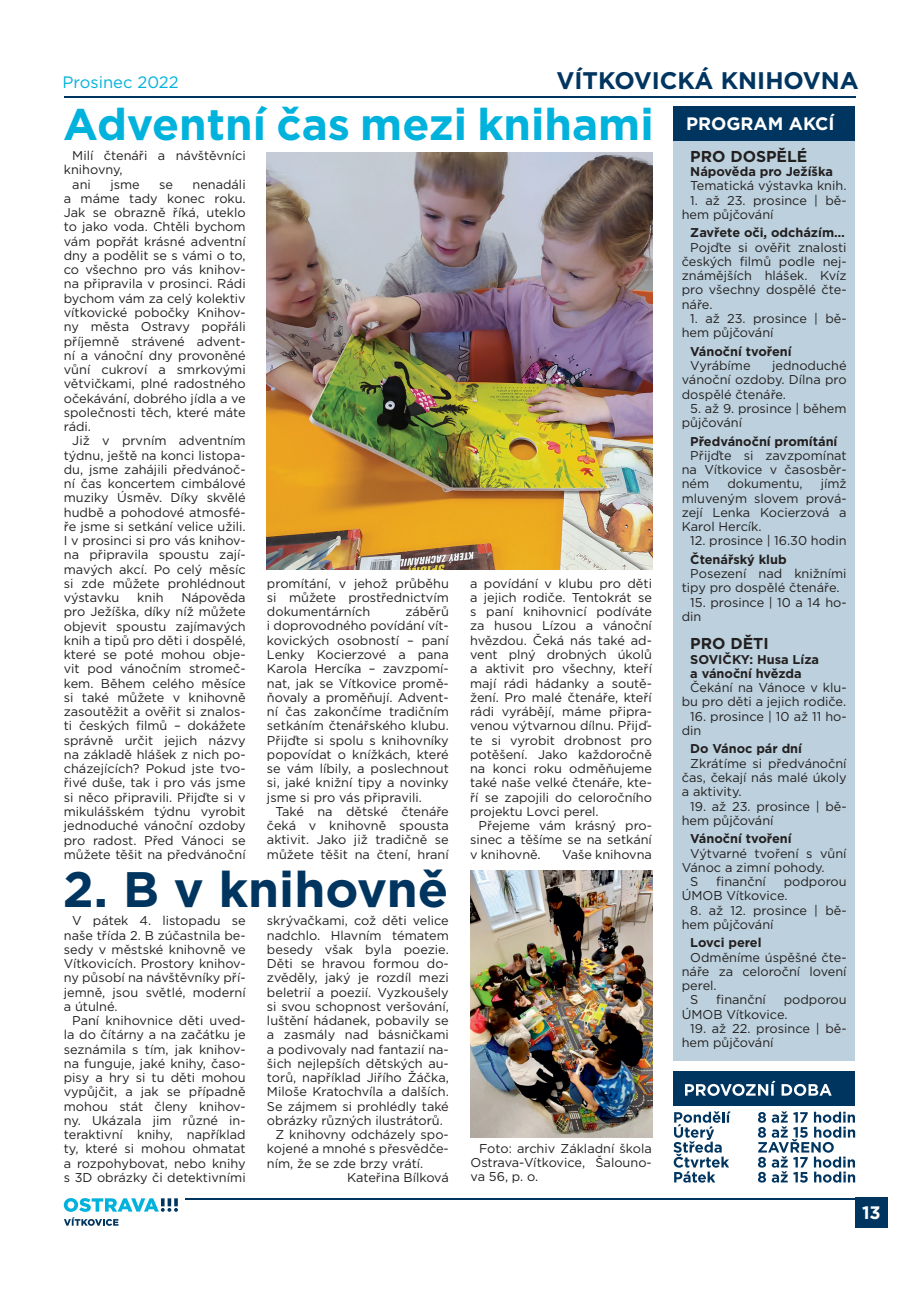
<style>
.page{position:relative;width:919px;height:1289px;background:#fff}
.page>*{position:absolute;margin:0;border:0;box-sizing:border-box;transform-origin:0 0}
.Styl_odstavce2{font:700 49.8px "Gotham";color:#003560}
.Styl_odstavce2-2{font:700 44.25px "Gotham";color:#00b2dc}
.t1{font:700 24px "Gotham";color:#003560}
.text{font:700 18px "Gotham";color:#fff}
.t2{font:16.5px "Gotham";color:#00b2dc}
.Styl_odstavce2-3{font:700 15.75px "Gotham";color:#231f20}
.Styl_odstavce2-4{font:12.75px/14.2px "Gotham";color:#231f20;text-align:justify}
.Styl_odstavce2-5{font:700 12.75px "Gotham";color:#231f20}
</style>
<div class="page">
<div style="left:673px;top:132px;width:182px;height:928px;background:#bcd1dd"></div>
<hr style="left:64px;top:96px;width:791px;height:2px;background:#003560">
<div style="left:855px;top:1197px;width:32px;height:30px;background:#003560"></div>
<hr style="left:185px;top:1197px;width:674px;height:2px;background:#003560">
<svg style="left:64px;top:1198px;width:114px;height:13px"></svg>
<svg style="left:64px;top:1217px;width:54px;height:8px"></svg>
<div style="left:673px;top:106px;width:182px;height:34px;background:#003560"></div>
<div style="left:673px;top:1070px;width:182px;height:34px;background:#003560"></div>
<svg style="left:673px;top:1111px;width:57px;height:71px"></svg>
<svg style="left:685px;top:1080px;width:90px;height:15px"></svg>
<svg style="left:781px;top:1083px;width:50px;height:12px"></svg>
<svg style="left:758px;top:1111px;width:97px;height:71px"></svg>
<img style="left:470px;top:870px;width:182px;height:267px">
<img style="left:267px;top:152px;width:385px;height:417px">
<p class="t2" style="left:63px;top:71px;width:118px">Prosinec 2022</p>
<p class="t1" style="left:556px;top:65px;width:304px">VÍTKOVICKÁ KNIHOVNA</p>
<p class="Styl_odstavce2-2" style="left:63px;top:95px;width:592px">Adventní čas mezi knihami</p>
<p class="Styl_odstavce2-4" style="left:64px;top:148px;width:183px;text-indent:9px">Milí čtenáři a návštěvníci knihovny,</p>
<p class="Styl_odstavce2-4" style="left:72px;top:177px;width:20px">ani</p>
<p class="Styl_odstavce2-4" style="left:110px;top:177px;width:31px">jsme</p>
<p class="Styl_odstavce2-4" style="left:159px;top:177px;width:15px">se</p>
<p class="Styl_odstavce2-4" style="left:64px;top:177px;width:183px;text-indent:129px">nenadáli a máme tady konec roku.<br>Jak se obrazně říká, uteklo to jako voda. Chtěli bychom vám popřát krásné adventní dny a podělit se s vámi o to, co všechno pro vás knihov&shy;na připravila v prosinci. Rádi bychom vám za celý kolektiv vítkovické pobočky Knihov&shy;ny města Ostravy popřáli příjemně strávené advent&shy;ní a vánoční dny provoněné vůní cukroví a smrkovými větvičkami, plné radostného očekávání, dobrého jídla a ve společnosti těch, které máte rádi.</p>
<p class="Styl_odstavce2-4" style="left:64px;top:433px;width:183px;text-indent:9px">Již v prvním adventním týdnu, ještě na konci listopa&shy;du, jsme zahájili předvánoč&shy;ní čas koncertem cimbálové muziky Úsměv. Díky skvělé hudbě a pohodové atmosfé&shy;ře jsme si setkání velice užili.<br>I v prosinci si pro vás knihov&shy;na připravila spoustu zají&shy;mavých akcí. Po celý měsíc si zde můžete prohlédnout výstavku</p>
<p class="Styl_odstavce2-4" style="left:64px;top:590px;width:183px;text-indent:118px">Nápověda pro Ježíška, díky níž můžete objevit spoustu zajímavých knih a tipů pro děti i dospělé, které se poté mohou obje&shy;vit pod vánočním stromeč&shy;kem. Během celého měsíce si také můžete v knihovně zasoutěžit a ověřit si znalos&shy;ti českých filmů – dokážete správně určit jejich názvy na základě hlášek z nich po&shy;cházejících? Pokud jste tvo&shy;řivé duše, tak i pro vás jsme si něco připravili. Přijďte si v mikulášském týdnu vyrobit jednoduché vánoční ozdoby pro radost. Před Vánoci se můžete těšit na předvánoční</p>
<p class="Styl_odstavce2-4" style="left:137px;top:590px;width:28px">knih</p>
<p class="Styl_odstavce2-4" style="left:267px;top:575px;width:183px">promítání, v jehož průběhu si můžete prostřednictvím dokumentárních</p>
<p class="Styl_odstavce2-4" style="left:267px;top:604px;width:183px;text-indent:138px">záběrů i doprovodného povídání vít&shy;kovických osobností – paní Lenky Kocierzové a pana Karola Hercíka – zavzpomí&shy;nat, jak se Vítkovice promě&shy;ňovaly a proměňují. Advent&shy;ní čas zakončíme tradičním setkáním čtenářského klubu.<br>Přijďte si spolu s knihovníky popovídat o knížkách, které se vám líbily, a poslechnout si, jaké knižní tipy a novinky jsme si pro vás připravili.</p>
<p class="Styl_odstavce2-4" style="left:267px;top:803px;width:183px;text-indent:9px">Také na dětské čtenáře čeká v knihovně spousta aktivit. Jako již tradičně se můžete těšit na čtení, hraní</p>
<p class="Styl_odstavce2" style="left:63px;top:856px;width:387px">2. B v knihovně</p>
<p class="Styl_odstavce2-4" style="left:64px;top:913px;width:183px;text-indent:9px">V pátek 4. listopadu se naše třída 2. B zúčastnila be&shy;sedy v městské knihovně ve Vítkovicích. Prostory knihov&shy;ny působí na návštěvníky pří&shy;jemně, jsou světlé, moderní a útulné.</p>
<p class="Styl_odstavce2-4" style="left:64px;top:1013px;width:183px;text-indent:9px">Paní knihovnice děti uved&shy;la do čítárny a na začátku je seznámila s tím, jak knihov&shy;na funguje, jaké knihy, časo&shy;pisy a hry si tu děti mohou vypůjčit, a jak se případně mohou stát členy knihov&shy;ny. Ukázala jim různé in&shy;teraktivní knihy, například ty, které si mohou ohmatat a rozpohybovat, nebo knihy s 3D obrázky či detektivními</p>
<p class="Styl_odstavce2-4" style="left:267px;top:913px;width:183px">skrývačkami, což děti velice nadchlo. Hlavním tématem besedy však byla poezie.<br>Děti se hravou formou do&shy;zvěděly, jaký je rozdíl mezi beletrií a poezií. Vyzkoušely si svou schopnost veršování, luštění hádanek, pobavily se a zasmály nad básničkami a podivovaly nad fantazií na&shy;šich nejlepších dětských au&shy;torů, například Jiřího Žáčka, Miloše Kratochvíla a dalších.<br>Se zájmem si prohlédly také obrázky různých ilustrátorů.</p>
<p class="Styl_odstavce2-4" style="left:267px;top:1127px;width:183px;text-indent:9px">Z knihovny odcházely spo&shy;kojené a mnohé s přesvědče&shy;ním, že se zde brzy vrátí.</p>
<p class="Styl_odstavce2-4" style="left:347px;top:1169px;width:103px">Kateřina Bílková</p>
<p class="Styl_odstavce2-4" style="left:470px;top:575px;width:183px">a povídání v klubu pro děti a jejich rodiče. Tentokrát se s paní knihovnicí podíváte za husou Lízou a vánoční hvězdou. Čeká nás také ad&shy;vent plný drobných úkolů a aktivit pro všechny, kteří mají rádi hádanky a soutě&shy;žení. Pro malé čtenáře, kteří rádi vyrábějí, máme připra&shy;venou výtvarnou dílnu. Přijď&shy;te si vyrobit drobnost pro potěšení. Jako každoročně na konci roku odměňujeme také naše velké čtenáře, kte&shy;ří se zapojili do celoročního projektu Lovci perel.</p>
<p class="Styl_odstavce2-4" style="left:470px;top:818px;width:183px;text-indent:9px">Přejeme vám krásný pro&shy;sinec a těšíme se na setkání v knihovně.</p>
<p class="Styl_odstavce2-4" style="left:562px;top:846px;width:91px">Vaše knihovna</p>
<p class="Styl_odstavce2-4" style="left:470px;top:1140px;width:183px;text-indent:9px">Foto: archiv Základní škola Ostrava-Vítkovice, Šalouno&shy;va 56, p. o.</p>
<p class="text" style="left:686px;top:111px;width:150px">PROGRAM AKCÍ</p>
<p class="Styl_odstavce2-3" style="left:690px;top:146px;width:119px">PRO DOSPĚLÉ</p>
<p class="Styl_odstavce2-5" style="left:690px;top:163px;width:144px">Nápověda pro Ježíška</p>
<p class="Styl_odstavce2-4" style="left:690px;top:178px;width:158px">Tematická výstavka knih.</p>
<p class="Styl_odstavce2-4" style="left:681px;top:193px;width:166px;text-indent:9px">1. až 23. prosince | bě&shy;hem půjčování</p>
<p class="Styl_odstavce2-5" style="left:690px;top:224px;width:156px">Zavřete oči, odcházím…</p>
<p class="Styl_odstavce2-4" style="left:681px;top:240px;width:166px;text-indent:9px">Pojďte si ověřit znalosti českých filmů podle nej&shy;známějších hlášek. Kvíz pro všechny dospělé čte&shy;náře.</p>
<p class="Styl_odstavce2-4" style="left:681px;top:311px;width:166px;text-indent:9px">1. až 23. prosince | bě&shy;hem půjčování</p>
<p class="Styl_odstavce2-5" style="left:690px;top:343px;width:103px">Vánoční tvoření</p>
<p class="Styl_odstavce2-4" style="left:690px;top:358px;width:62px">Vyrábíme</p>
<p class="Styl_odstavce2-4" style="left:681px;top:358px;width:166px;text-indent:90px">jednoduché vánoční ozdoby. Dílna pro dospělé čtenáře.</p>
<p class="Styl_odstavce2-4" style="left:681px;top:401px;width:166px;text-indent:9px">5. až 9. prosince | během půjčování</p>
<p class="Styl_odstavce2-5" style="left:690px;top:432px;width:149px">Předvánoční promítání</p>
<p class="Styl_odstavce2-4" style="left:681px;top:448px;width:166px;text-indent:9px">Přijďte si zavzpomínat na Vítkovice v časosběr&shy;ném</p>
<p class="Styl_odstavce2-4" style="left:681px;top:476px;width:166px;text-indent:139px">jímž mluveným slovem prová&shy;zejí Lenka Kocierzová a Karol Hercík.</p>
<p class="Styl_odstavce2-4" style="left:690px;top:533px;width:158px">12. prosince | 16.30 hodin</p>
<p class="Styl_odstavce2-5" style="left:690px;top:551px;width:98px">Čtenářský klub</p>
<p class="Styl_odstavce2-4" style="left:681px;top:566px;width:166px;text-indent:9px">Posezení nad knižními tipy pro dospělé čtenáře.</p>
<p class="Styl_odstavce2-4" style="left:681px;top:594px;width:166px;text-indent:9px">15. prosince | 10 a 14 ho&shy;din</p>
<p class="Styl_odstavce2-3" style="left:690px;top:633px;width:80px">PRO DĚTI</p>
<p class="Styl_odstavce2-5" style="left:690px;top:650px;width:130px">SOVIČKY: Husa Líza</p>
<p class="Styl_odstavce2-5" style="left:690px;top:665px;width:113px">a vánoční hvězda</p>
<p class="Styl_odstavce2-4" style="left:681px;top:680px;width:166px;text-align:right">Čekání na Vánoce v klu&shy;bu pro děti a jejich rodiče.</p>
<p class="Styl_odstavce2-4" style="left:681px;top:708px;width:166px;text-indent:9px">16. prosince | 10 až 11 ho&shy;din</p>
<p class="Styl_odstavce2-5" style="left:690px;top:740px;width:113px">Do Vánoc pár dní</p>
<p class="Styl_odstavce2-4" style="left:681px;top:755px;width:166px;text-indent:9px">Zkrátíme si předvánoční čas, čekají nás malé úkoly a aktivity.</p>
<p class="Styl_odstavce2-4" style="left:681px;top:798px;width:166px;text-indent:9px">19. až 23. prosince | bě&shy;hem půjčování</p>
<p class="Styl_odstavce2-5" style="left:690px;top:830px;width:103px">Vánoční tvoření</p>
<p class="Styl_odstavce2-4" style="left:681px;top:845px;width:166px;text-indent:9px">Výtvarné tvoření s vůní<br>Vánoc a zimní pohody.</p>
<p class="Styl_odstavce2-4" style="left:690px;top:874px;width:10px">S</p>
<p class="Styl_odstavce2-4" style="left:716px;top:874px;width:51px">finanční</p>
<p class="Styl_odstavce2-4" style="left:727px;top:476px;width:77px">dokumentu,</p>
<p class="Styl_odstavce2-4" style="left:681px;top:874px;width:166px;text-indent:102px">podporou<br>ÚMOB Vítkovice.</p>
<p class="Styl_odstavce2-4" style="left:681px;top:902px;width:166px;text-indent:9px">8. až 12. prosince | bě&shy;hem půjčování</p>
<p class="Styl_odstavce2-5" style="left:690px;top:934px;width:73px">Lovci perel</p>
<p class="Styl_odstavce2-4" style="left:681px;top:949px;width:166px;text-indent:9px">Odměníme úspěšné čte&shy;náře za celoroční lovení perel.</p>
<p class="Styl_odstavce2-4" style="left:690px;top:992px;width:10px">S</p>
<p class="Styl_odstavce2-4" style="left:716px;top:992px;width:51px">finanční</p>
<p class="Styl_odstavce2-4" style="left:681px;top:992px;width:166px;text-indent:102px">podporou<br>ÚMOB Vítkovice.</p>
<p class="Styl_odstavce2-4" style="left:681px;top:1020px;width:166px;text-indent:9px">19. až 22. prosince | bě&shy;hem půjčování</p>
<p class="text" style="left:861px;top:1201px;width:20px">13</p>
</div>
